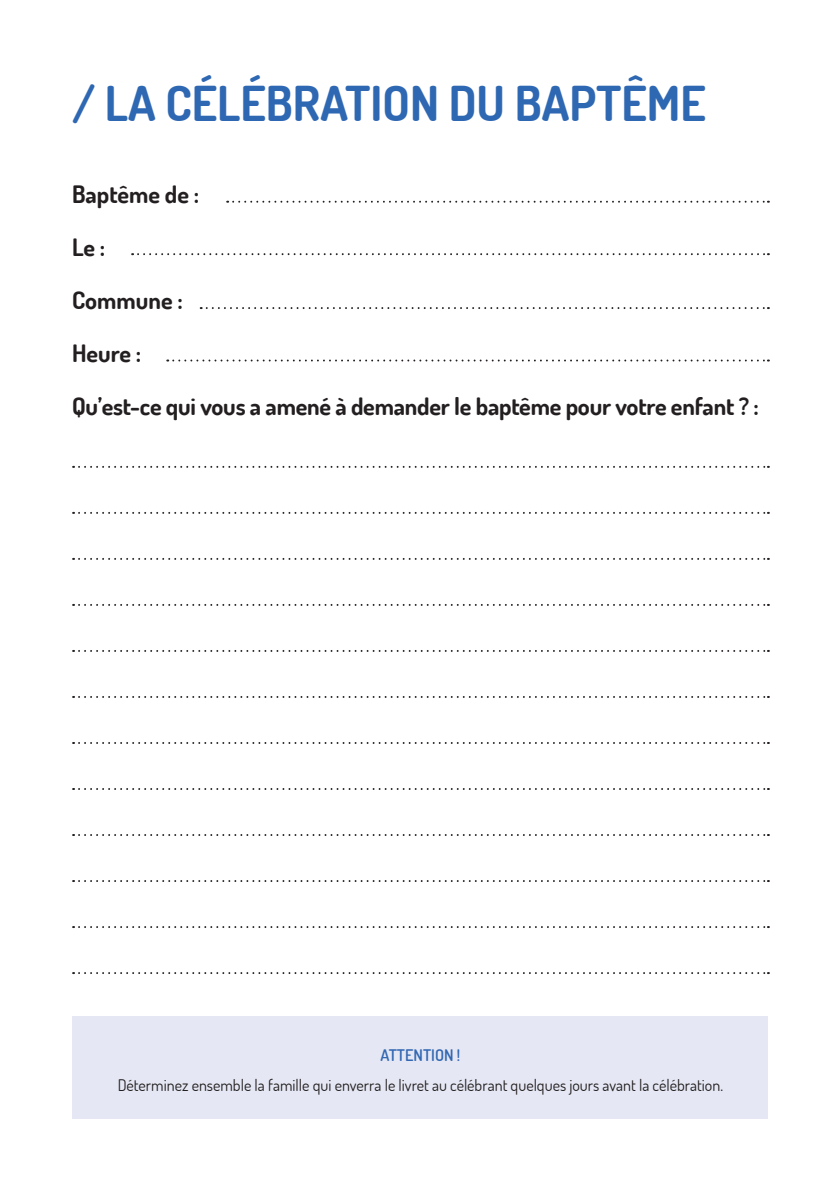
<style>
.page{position:relative;width:840px;height:1191px;background:#fff}
.page>*{position:absolute;margin:0;border:0;box-sizing:border-box;transform-origin:0 0}
.t1{font:700 48px "Dosis";color:#2e67b2}
.t2{font:700 24px/52.8px "Dosis";letter-spacing:-.01em;color:#231f20}
.t3{font:16px "Dosis";color:#231f20}
.t4{font:600 16px "Dosis";color:#3267b2}
</style>
<div class="page">
<svg style="left:227px;top:201px;width:541px;height:2px"></svg>
<svg style="left:132px;top:253px;width:636px;height:2px"></svg>
<svg style="left:207px;top:307px;width:561px;height:2px"></svg>
<svg style="left:167px;top:359px;width:601px;height:2px"></svg>
<svg style="left:73px;top:512px;width:695px;height:2px"></svg>
<svg style="left:73px;top:558px;width:695px;height:2px"></svg>
<svg style="left:73px;top:604px;width:695px;height:2px"></svg>
<svg style="left:73px;top:650px;width:695px;height:2px"></svg>
<svg style="left:73px;top:696px;width:695px;height:2px"></svg>
<svg style="left:73px;top:742px;width:695px;height:2px"></svg>
<svg style="left:73px;top:788px;width:695px;height:2px"></svg>
<svg style="left:73px;top:834px;width:695px;height:2px"></svg>
<svg style="left:73px;top:880px;width:695px;height:2px"></svg>
<svg style="left:73px;top:926px;width:695px;height:2px"></svg>
<svg style="left:73px;top:972px;width:695px;height:2px"></svg>
<svg style="left:73px;top:466px;width:695px;height:2px"></svg>
<div style="left:72px;top:1016px;width:695px;height:103px;background:#e5e8f4"></div>
<h1 class="t1" style="left:72px;top:75px;width:635px">/ LA CÉLÉBRATION DU BAPTÊME</h1>
<h2 class="t2" style="left:72px;top:167px;width:129px">Baptême de :</h2>
<h2 class="t2" style="left:72px;top:220px;width:112px">Le :<br>Commune :</h2>
<h2 class="t2" style="left:72px;top:326px;width:71px">Heure :</h2>
<h2 class="t2" style="left:72px;top:379px;width:687px">Qu’est-ce qui vous a amené à demander le baptême pour votre enfant ? :</h2>
<p class="t4" style="left:380px;top:1046px;width:81px">ATTENTION !</p>
<p class="t3" style="left:118px;top:1075px;width:606px">Déterminez ensemble la famille qui enverra le livret au célébrant quelques jours avant la célébration.</p>
</div>
